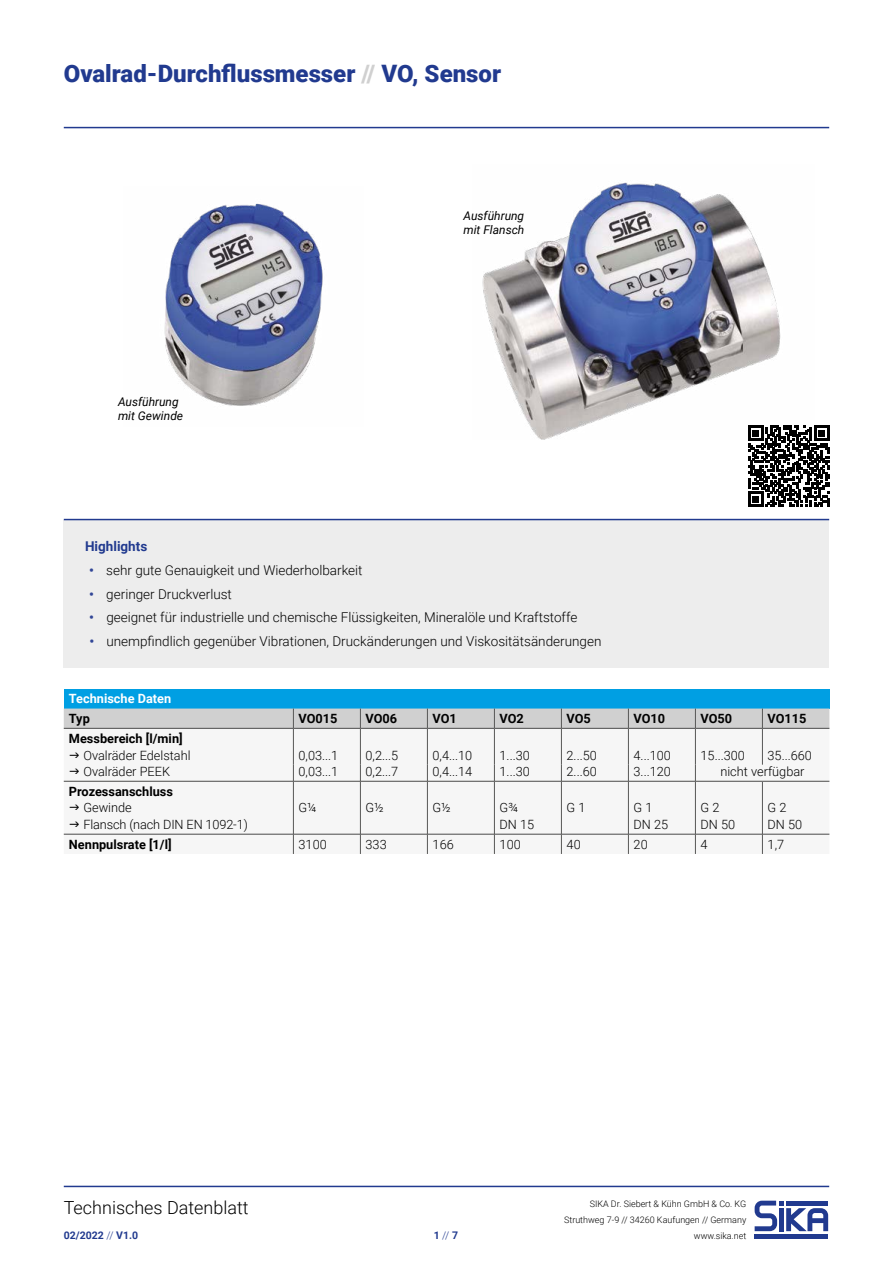
<style>
.page{position:relative;width:893px;height:1263px;background:#fff}
.page>*{position:absolute;margin:0;border:0;box-sizing:border-box;transform-origin:0 0}
.t1{font:900 24px "Roboto";color:#213a8f}
.t2{font:300 18px "Roboto";color:#000}
.t3{font:300 13.5px "Roboto";color:#000}
.t4{font:700 13.5px "Roboto";color:#213a8f}
.t5{font:300 12.75px/16.6px "Roboto";color:#000}
.t6{font:700 12.75px "Roboto";color:#000}
.t7{font:700 12.75px "Roboto";color:#fff}
.t8{font:italic 12px/14.4px "Roboto";color:#000}
.t9{font:700 10.5px "Roboto";color:#213a8f}
.t10{font:300 9px/15.8px "Roboto";color:#000;text-align:right}
.s1{color:#d0d0d0}
.s2{font-weight:700;color:#314697}
.s3{font-weight:300}
</style>
<div class="page">
<svg style="left:754px;top:1200px;width:75px;height:39px"></svg>
<hr style="left:64px;top:1186px;width:765px;height:1px;background:#213a8f">
<img style="left:164px;top:203px;width:159px;height:203px">
<img style="left:482px;top:182px;width:299px;height:258px">
<div style="left:64px;top:689px;width:765px;height:19px;background:#009fe3"></div>
<div style="left:64px;top:729px;width:765px;height:125px;background:#f6f6f6"></div>
<hr style="left:64px;top:728px;width:229px;height:1px;background:#4a4a49">
<hr style="left:361px;top:728px;width:66px;height:1px;background:#4a4a49">
<hr style="left:763px;top:728px;width:66px;height:1px;background:#4a4a49">
<hr style="left:64px;top:781px;width:229px;height:1px;background:#4a4a49">
<hr style="left:361px;top:781px;width:66px;height:1px;background:#4a4a49">
<hr style="left:428px;top:728px;width:66px;height:1px;background:#4a4a49">
<hr style="left:495px;top:728px;width:66px;height:1px;background:#4a4a49">
<hr style="left:562px;top:728px;width:66px;height:1px;background:#4a4a49">
<hr style="left:629px;top:728px;width:66px;height:1px;background:#4a4a49">
<hr style="left:696px;top:728px;width:66px;height:1px;background:#4a4a49">
<hr style="left:294px;top:728px;width:66px;height:1px;background:#4a4a49">
<hr style="left:294px;top:781px;width:66px;height:1px;background:#4a4a49">
<hr style="left:428px;top:781px;width:66px;height:1px;background:#4a4a49">
<hr style="left:495px;top:781px;width:66px;height:1px;background:#4a4a49">
<hr style="left:562px;top:781px;width:66px;height:1px;background:#4a4a49">
<hr style="left:629px;top:781px;width:66px;height:1px;background:#4a4a49">
<hr style="left:696px;top:781px;width:66px;height:1px;background:#4a4a49">
<hr style="left:762px;top:781px;width:67px;height:1px;background:#4a4a49">
<hr style="left:763px;top:834px;width:66px;height:1px;background:#4a4a49">
<hr style="left:294px;top:834px;width:66px;height:1px;background:#4a4a49">
<hr style="left:64px;top:834px;width:229px;height:1px;background:#4a4a49">
<hr style="left:361px;top:834px;width:66px;height:1px;background:#4a4a49">
<hr style="left:428px;top:834px;width:66px;height:1px;background:#4a4a49">
<hr style="left:495px;top:834px;width:66px;height:1px;background:#4a4a49">
<hr style="left:562px;top:834px;width:66px;height:1px;background:#4a4a49">
<hr style="left:629px;top:834px;width:66px;height:1px;background:#4a4a49">
<hr style="left:696px;top:834px;width:66px;height:1px;background:#4a4a49">
<svg style="left:64px;top:708px;width:765px;height:20px;background:#c8ccce"></svg>
<hr style="left:293px;top:728px;width:1px;height:37px;background:#575756">
<hr style="left:360px;top:728px;width:1px;height:37px;background:#575756">
<hr style="left:427px;top:728px;width:1px;height:37px;background:#575756">
<hr style="left:494px;top:728px;width:1px;height:37px;background:#575756">
<hr style="left:561px;top:728px;width:1px;height:37px;background:#575756">
<hr style="left:628px;top:728px;width:1px;height:37px;background:#575756">
<hr style="left:695px;top:728px;width:1px;height:37px;background:#575756">
<hr style="left:762px;top:728px;width:1px;height:37px;background:#575756">
<svg style="left:293px;top:765px;width:1px;height:16px"></svg>
<svg style="left:360px;top:765px;width:1px;height:16px"></svg>
<svg style="left:427px;top:765px;width:1px;height:16px"></svg>
<svg style="left:494px;top:765px;width:1px;height:16px"></svg>
<svg style="left:561px;top:765px;width:1px;height:16px"></svg>
<svg style="left:628px;top:765px;width:1px;height:16px"></svg>
<svg style="left:695px;top:765px;width:1px;height:16px"></svg>
<hr style="left:293px;top:781px;width:1px;height:53px;background:#575756">
<hr style="left:360px;top:781px;width:1px;height:53px;background:#575756">
<hr style="left:427px;top:781px;width:1px;height:53px;background:#575756">
<hr style="left:494px;top:781px;width:1px;height:53px;background:#575756">
<hr style="left:561px;top:781px;width:1px;height:53px;background:#575756">
<hr style="left:628px;top:781px;width:1px;height:53px;background:#575756">
<hr style="left:695px;top:781px;width:1px;height:53px;background:#575756">
<hr style="left:762px;top:781px;width:1px;height:53px;background:#575756">
<svg style="left:293px;top:834px;width:1px;height:20px"></svg>
<svg style="left:360px;top:834px;width:1px;height:20px"></svg>
<svg style="left:427px;top:834px;width:1px;height:20px"></svg>
<svg style="left:494px;top:834px;width:1px;height:20px"></svg>
<svg style="left:561px;top:834px;width:1px;height:20px"></svg>
<svg style="left:628px;top:834px;width:1px;height:20px"></svg>
<svg style="left:695px;top:834px;width:1px;height:20px"></svg>
<svg style="left:762px;top:834px;width:1px;height:20px"></svg>
<div style="left:64px;top:519px;width:765px;height:148px;background:#ededed"></div>
<hr style="left:64px;top:519px;width:765px;height:1px;background:#213a8f">
<hr style="left:64px;top:127px;width:765px;height:1px;background:#213a8f">
<svg style="left:748px;top:425px;width:81px;height:82px"></svg>
<svg style="left:70px;top:752px;width:9px;height:5px"></svg>
<svg style="left:70px;top:769px;width:9px;height:5px"></svg>
<svg style="left:70px;top:805px;width:9px;height:5px"></svg>
<svg style="left:70px;top:822px;width:9px;height:5px"></svg>
<h1 class="t1" style="left:64px;top:56px;width:439px">Ovalrad-Durchflussmesser <span class="s1">//</span> VO, Sensor</h1>
<p class="t8" style="left:118px;top:394px;width:67px">Ausführung mit Gewinde</p>
<p class="t8" style="left:463px;top:208px;width:62px">Ausführung mit Flansch</p>
<p class="t4" style="left:85px;top:537px;width:64px">Highlights</p>
<p class="t3" style="left:89px;top:560px;width:275px"><span class="s2">•</span> sehr gute Genauigkeit und Wiederholbarkeit</p>
<p class="t3" style="left:89px;top:584px;width:144px"><span class="s2">•</span> geringer Druckverlust</p>
<p class="t3" style="left:89px;top:608px;width:490px"><span class="s2">•</span> geeignet für industrielle und chemische Flüssigkeiten, Mineralöle und Kraftstoffe</p>
<p class="t3" style="left:89px;top:632px;width:514px"><span class="s2">•</span> unempfindlich gegenüber Vibrationen, Druckänderungen und Viskositätsänderungen</p>
<p class="t7" style="left:69px;top:690px;width:104px">Technische Daten</p>
<p class="t6" style="left:69px;top:710px;width:22px">Typ</p>
<p class="t6" style="left:298px;top:710px;width:41px">VO015</p>
<p class="t6" style="left:365px;top:710px;width:33px">VO06</p>
<p class="t6" style="left:432px;top:710px;width:26px">VO1</p>
<p class="t6" style="left:499px;top:710px;width:26px">VO2</p>
<p class="t6" style="left:566px;top:710px;width:26px">VO5</p>
<p class="t6" style="left:633px;top:710px;width:33px">VO10</p>
<p class="t6" style="left:700px;top:710px;width:33px">VO50</p>
<p class="t6" style="left:767px;top:710px;width:41px">VO115</p>
<p class="t6" style="left:69px;top:729px;width:115px">Messbereich [l/min]</p>
<p class="t5" style="left:83px;top:746px;width:109px">Ovalräder Edelstahl<br>Ovalräder PEEK</p>
<p class="t5" style="left:299px;top:746px;width:41px">0,03...1<br>0,03...1</p>
<p class="t5" style="left:366px;top:746px;width:34px">0,2...5<br>0,2...7</p>
<p class="t5" style="left:433px;top:746px;width:41px">0,4...10<br>0,4...14</p>
<p class="t5" style="left:500px;top:746px;width:32px">1...30<br>1...30</p>
<p class="t5" style="left:567px;top:746px;width:32px">2...50<br>2...60</p>
<p class="t5" style="left:634px;top:746px;width:39px">4...100<br>3...120</p>
<p class="t5" style="left:701px;top:746px;width:46px">15...300</p>
<p class="t5" style="left:720px;top:746px;width:93px;text-indent:47px">35...660 nicht verfügbar</p>
<p class="t6" style="left:69px;top:782px;width:106px">Prozessanschluss</p>
<p class="t5" style="left:83px;top:799px;width:166px">Gewinde<br>Flansch (nach DIN EN 1092-1)</p>
<p class="t5" style="left:299px;top:799px;width:19px">G¼</p>
<p class="t5" style="left:366px;top:799px;width:20px">G½</p>
<p class="t5" style="left:433px;top:799px;width:20px">G½</p>
<p class="t5" style="left:500px;top:799px;width:36px">G¾<br>DN 15</p>
<p class="t5" style="left:567px;top:799px;width:20px">G 1</p>
<p class="t5" style="left:634px;top:799px;width:36px">G 1<br>DN 25</p>
<p class="t5" style="left:701px;top:799px;width:36px">G 2<br>DN 50</p>
<p class="t5" style="left:768px;top:799px;width:36px">G 2<br>DN 50</p>
<p class="t6" style="left:69px;top:835px;width:104px">Nennpulsrate [1/l]</p>
<p class="t5" style="left:299px;top:835px;width:30px">3100</p>
<p class="t5" style="left:366px;top:835px;width:23px">333</p>
<p class="t5" style="left:433px;top:835px;width:23px">166</p>
<p class="t5" style="left:500px;top:835px;width:23px">100</p>
<p class="t5" style="left:567px;top:835px;width:16px">40</p>
<p class="t5" style="left:634px;top:835px;width:16px">20</p>
<p class="t5" style="left:701px;top:835px;width:9px">4</p>
<p class="t5" style="left:768px;top:835px;width:18px">1,7</p>
<h2 class="t2" style="left:64px;top:1195px;width:186px">Technisches Datenblatt</h2>
<p class="t9" style="left:64px;top:1228px;width:76px">02/2022 <span class="s3">//</span> V1.0</p>
<p class="t9" style="left:434px;top:1228px;width:26px">1 <span class="s3">//</span> 7</p>
<p class="t10" style="left:564px;top:1196px;width:184px">SIKA Dr. Siebert &amp; Kühn GmbH &amp; Co. KG<br>Struthweg 7-9 // 34260 Kaufungen // Germany www.sika.net</p>
</div>
